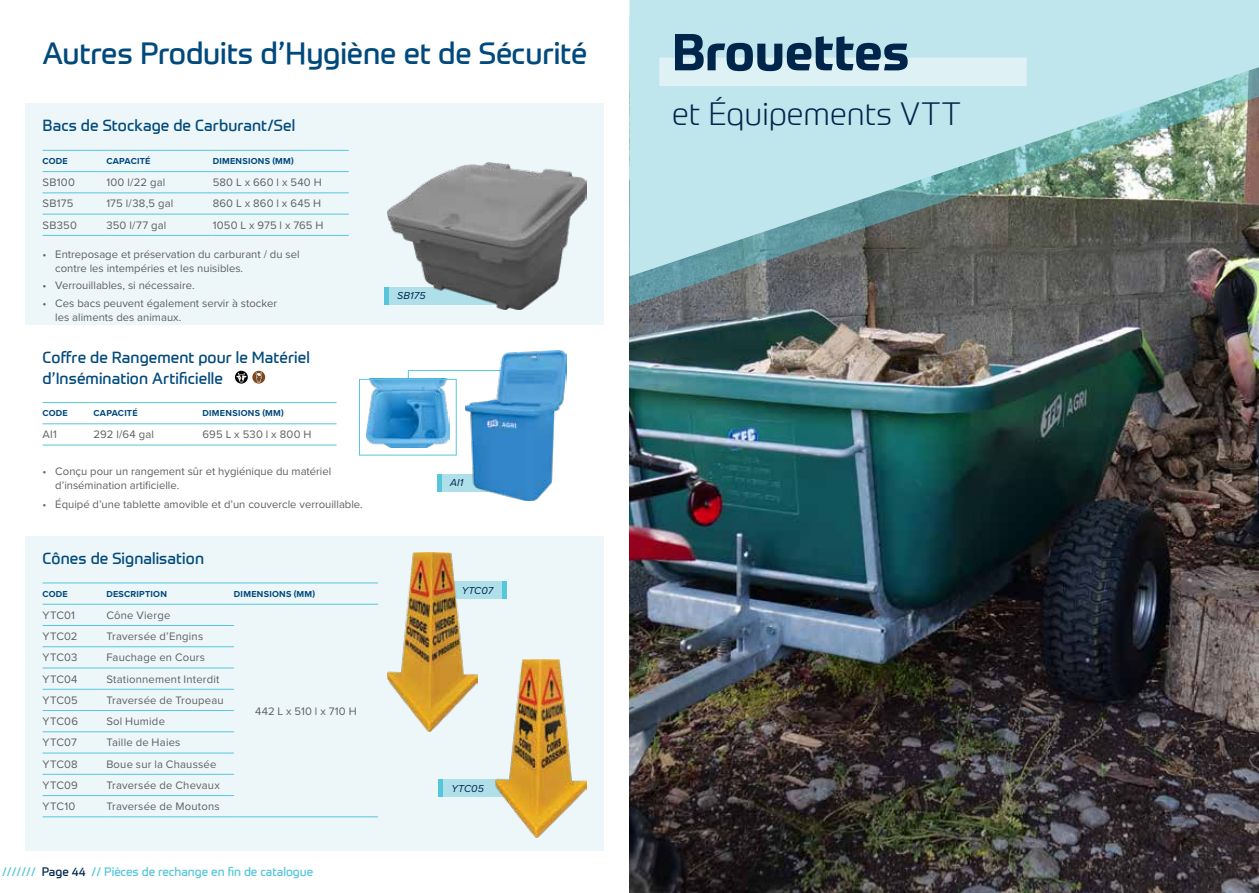
<style>
.page{position:relative;width:1259px;height:893px;background:#fff}
.page>*{position:absolute;margin:0;border:0;box-sizing:border-box;transform-origin:0 0}
.t1{font:700 51px "Prometo";color:#00254a}
.t2{font:300 31.5px "Prometo";color:#00254a}
.t3{font:30px "Prometo";letter-spacing:-.005em;color:#00497c}
.t4{font:15.75px/21px "Prometo";letter-spacing:.005em;color:#00497c}
.t5{font:12px "Prometo";color:#56c7da}
.t6{font:11.25px/13.5px "Proxima Nova";color:#5f6062}
.t7{font:11.25px "Proxima Nova";letter-spacing:.02em;color:#5f6062}
.t8{font:italic 10.5px "Proxima Nova";letter-spacing:.01em;color:#00254a}
.t9{font:700 9px "Proxima Nova";letter-spacing:.025em;color:#00497c}
.s1{color:#00254a}
</style>
<div class="page">
<svg style="left:252px;top:371px;width:13px;height:13px"></svg>
<svg style="left:256px;top:372px;width:6px;height:11px"></svg>
<svg style="left:235px;top:371px;width:13px;height:13px"></svg>
<svg style="left:236px;top:373px;width:11px;height:10px"></svg>
<hr style="left:43px;top:402px;width:51px;height:1px;background:#56c7da">
<hr style="left:94px;top:402px;width:109px;height:1px;background:#56c7da">
<hr style="left:202px;top:402px;width:134px;height:1px;background:#56c7da">
<hr style="left:43px;top:424px;width:51px;height:1px;background:#56c7da">
<hr style="left:94px;top:424px;width:109px;height:1px;background:#56c7da">
<hr style="left:202px;top:424px;width:134px;height:1px;background:#56c7da">
<hr style="left:43px;top:445px;width:51px;height:1px;background:#56c7da">
<hr style="left:94px;top:445px;width:109px;height:1px;background:#56c7da">
<hr style="left:202px;top:445px;width:134px;height:1px;background:#56c7da">
<div style="left:26px;top:536px;width:578px;height:314px;background:#edf7f9"></div>
<hr style="left:43px;top:583px;width:63px;height:1px;background:#56c7da">
<hr style="left:106px;top:583px;width:128px;height:1px;background:#56c7da">
<hr style="left:234px;top:583px;width:144px;height:1px;background:#56c7da">
<hr style="left:43px;top:604px;width:63px;height:1px;background:#56c7da">
<hr style="left:106px;top:604px;width:128px;height:1px;background:#56c7da">
<hr style="left:234px;top:604px;width:144px;height:1px;background:#56c7da">
<hr style="left:43px;top:625px;width:63px;height:1px;background:#56c7da">
<hr style="left:106px;top:625px;width:128px;height:1px;background:#56c7da">
<hr style="left:43px;top:646px;width:63px;height:1px;background:#56c7da">
<hr style="left:106px;top:646px;width:128px;height:1px;background:#56c7da">
<hr style="left:43px;top:668px;width:63px;height:1px;background:#56c7da">
<hr style="left:106px;top:668px;width:128px;height:1px;background:#56c7da">
<hr style="left:43px;top:689px;width:63px;height:1px;background:#56c7da">
<hr style="left:106px;top:689px;width:128px;height:1px;background:#56c7da">
<hr style="left:43px;top:710px;width:63px;height:1px;background:#56c7da">
<hr style="left:106px;top:710px;width:128px;height:1px;background:#56c7da">
<hr style="left:43px;top:731px;width:63px;height:1px;background:#56c7da">
<hr style="left:106px;top:731px;width:128px;height:1px;background:#56c7da">
<hr style="left:43px;top:753px;width:63px;height:1px;background:#56c7da">
<hr style="left:106px;top:753px;width:128px;height:1px;background:#56c7da">
<hr style="left:43px;top:774px;width:63px;height:1px;background:#56c7da">
<hr style="left:106px;top:774px;width:128px;height:1px;background:#56c7da">
<hr style="left:43px;top:795px;width:63px;height:1px;background:#56c7da">
<hr style="left:106px;top:795px;width:128px;height:1px;background:#56c7da">
<hr style="left:43px;top:817px;width:63px;height:1px;background:#56c7da">
<hr style="left:106px;top:817px;width:128px;height:1px;background:#56c7da">
<hr style="left:234px;top:817px;width:144px;height:1px;background:#56c7da">
<svg style="left:407px;top:370px;width:59px;height:61px"></svg>
<img style="left:366px;top:381px;width:83px;height:67px">
<div style="left:359px;top:379px;width:98px;height:77px;border:1px solid #56c7da"></div>
<div style="left:26px;top:103px;width:578px;height:222px;background:#edf7f9"></div>
<hr style="left:43px;top:150px;width:63px;height:1px;background:#56c7da">
<hr style="left:106px;top:150px;width:107px;height:1px;background:#56c7da">
<hr style="left:213px;top:150px;width:136px;height:1px;background:#56c7da">
<hr style="left:43px;top:171px;width:63px;height:1px;background:#56c7da">
<hr style="left:106px;top:171px;width:107px;height:1px;background:#56c7da">
<hr style="left:213px;top:171px;width:136px;height:1px;background:#56c7da">
<hr style="left:43px;top:193px;width:63px;height:1px;background:#56c7da">
<hr style="left:106px;top:193px;width:107px;height:1px;background:#56c7da">
<hr style="left:213px;top:193px;width:136px;height:1px;background:#56c7da">
<hr style="left:43px;top:214px;width:63px;height:1px;background:#56c7da">
<hr style="left:106px;top:214px;width:107px;height:1px;background:#56c7da">
<hr style="left:213px;top:214px;width:136px;height:1px;background:#56c7da">
<hr style="left:43px;top:235px;width:63px;height:1px;background:#56c7da">
<hr style="left:106px;top:235px;width:107px;height:1px;background:#56c7da">
<hr style="left:213px;top:235px;width:136px;height:1px;background:#56c7da">
<div style="left:384px;top:287px;width:5px;height:17px;background:#56c7da"></div>
<img style="left:388px;top:162px;width:199px;height:148px">
<div style="left:438px;top:582px;width:64px;height:17px;background:#afe0ea"></div>
<hr style="left:502px;top:582px;width:4px;height:17px;background:#56c7da">
<div style="left:443px;top:780px;width:123px;height:17px;background:#afe0ea"></div>
<hr style="left:439px;top:780px;width:4px;height:17px;background:#56c7da">
<div style="left:442px;top:474px;width:62px;height:17px;background:#afe0ea"></div>
<div style="left:437px;top:474px;width:5px;height:17px;background:#56c7da"></div>
<img style="left:496px;top:659px;width:91px;height:179px">
<img style="left:388px;top:553px;width:89px;height:178px">
<img style="left:466px;top:351px;width:100px;height:150px">
<img style="left:629px;top:306px;width:630px;height:587px">
<svg style="left:629px;top:276px;width:630px;height:30px;background:#5e6263"></svg>
<svg style="left:629px;top:0;width:630px;height:276px;background:#9dbcbd"></svg>
<div style="left:659px;top:58px;width:367px;height:28px;background:#def1f5"></div>
<h3 class="t3" style="left:43px;top:35px;width:546px">Autres Produits d’Hygiène et de Sécurité</h3>
<h3 class="t4" style="left:43px;top:115px;width:254px">Bacs de Stockage de Carburant/Sel</h3>
<p class="t9" style="left:43px;top:154px;width:27px">CODE</p>
<p class="t9" style="left:106px;top:154px;width:45px">CAPACITÉ</p>
<p class="t9" style="left:213px;top:154px;width:83px">DIMENSIONS (MM)</p>
<p class="t6" style="left:43px;top:175px;width:34px">SB100</p>
<p class="t6" style="left:106px;top:175px;width:61px">100 l/22 gal</p>
<p class="t6" style="left:213px;top:175px;width:111px">580 L x 660 l x 540 H</p>
<p class="t6" style="left:43px;top:196px;width:32px">SB175</p>
<p class="t6" style="left:106px;top:196px;width:69px">175 l/38,5 gal</p>
<p class="t6" style="left:213px;top:196px;width:110px">860 L x 860 l x 645 H</p>
<p class="t6" style="left:43px;top:218px;width:36px">SB350</p>
<p class="t6" style="left:106px;top:218px;width:62px">350 l/77 gal</p>
<p class="t6" style="left:213px;top:218px;width:112px">1050 L x 975 l x 765 H</p>
<p class="t6" style="left:55px;top:247px;width:246px;text-indent:-13px">• Entreposage et préservation du carburant / du sel contre les intempéries et les nuisibles.</p>
<p class="t6" style="left:43px;top:278px;width:154px">• Verrouillables, si nécessaire.</p>
<p class="t6" style="left:55px;top:296px;width:223px;text-indent:-13px">• Ces bacs peuvent également servir à stocker les aliments des animaux.</p>
<h3 class="t4" style="left:43px;top:346px;width:269px">Coffre de Rangement pour le Matériel d’Insémination Artificielle</h3>
<p class="t9" style="left:43px;top:407px;width:27px">CODE</p>
<p class="t9" style="left:94px;top:407px;width:45px">CAPACITÉ</p>
<p class="t9" style="left:202px;top:407px;width:83px">DIMENSIONS (MM)</p>
<p class="t6" style="left:43px;top:427px;width:16px">AI1</p>
<p class="t6" style="left:94px;top:427px;width:62px">292 l/64 gal</p>
<p class="t6" style="left:202px;top:427px;width:110px">695 L x 530 l x 800 H</p>
<p class="t6" style="left:55px;top:463px;width:277px;line-height:14.2px;text-indent:-13px">• Conçu pour un rangement sûr et hygiénique du matériel d’insémination artificielle.</p>
<p class="t6" style="left:43px;top:497px;width:322px">• Équipé d’une tablette amovible et d’un couvercle verrouillable.</p>
<h3 class="t4" style="left:43px;top:548px;width:163px">Cônes de Signalisation</h3>
<p class="t9" style="left:43px;top:587px;width:27px">CODE</p>
<p class="t9" style="left:106px;top:587px;width:62px">DESCRIPTION</p>
<p class="t9" style="left:234px;top:587px;width:83px">DIMENSIONS (MM)</p>
<p class="t6" style="left:43px;top:608px;width:34px">YTC01</p>
<p class="t7" style="left:106px;top:607px;width:66px">Cône Vierge</p>
<p class="t6" style="left:43px;top:629px;width:37px">YTC02</p>
<p class="t7" style="left:106px;top:628px;width:98px">Traversée d’Engins</p>
<p class="t6" style="left:43px;top:650px;width:36px">YTC03</p>
<p class="t7" style="left:106px;top:649px;width:100px">Fauchage en Cours</p>
<p class="t6" style="left:43px;top:672px;width:37px">YTC04</p>
<p class="t7" style="left:106px;top:670px;width:115px">Stationnement Interdit</p>
<p class="t6" style="left:43px;top:693px;width:37px">YTC05</p>
<p class="t6" style="left:106px;top:693px;width:119px">Traversée de Troupeau</p>
<p class="t6" style="left:43px;top:714px;width:37px">YTC06</p>
<p class="t7" style="left:106px;top:713px;width:60px">Sol Humide</p>
<p class="t6" style="left:43px;top:735px;width:36px">YTC07</p>
<p class="t6" style="left:106px;top:735px;width:76px">Taille de Haies</p>
<p class="t6" style="left:43px;top:757px;width:37px">YTC08</p>
<p class="t7" style="left:106px;top:755px;width:112px">Boue sur la Chaussée</p>
<p class="t6" style="left:43px;top:778px;width:37px">YTC09</p>
<p class="t7" style="left:106px;top:777px;width:115px">Traversée de Chevaux</p>
<p class="t6" style="left:43px;top:799px;width:34px">YTC10</p>
<p class="t7" style="left:106px;top:798px;width:115px">Traversée de Moutons</p>
<p class="t6" style="left:255px;top:703px;width:103px">442 L x 510 l x 710 H</p>
<p class="t5" style="left:2px;top:864px;width:313px">/////// <span class="s1">Page 44</span> // Pièces de rechange en fin de catalogue</p>
<p class="t8" style="left:397px;top:288px;width:30px">SB175</p>
<p class="t8" style="left:450px;top:475px;width:15px">AI1</p>
<p class="t8" style="left:462px;top:582px;width:33px">YTC07</p>
<p class="t8" style="left:451px;top:780px;width:34px">YTC05</p>
<h1 class="t1" style="left:672px;top:20px;width:239px">Brouettes</h1>
<h2 class="t2" style="left:672px;top:95px;width:291px">et Équipements VTT</h2>
</div>
